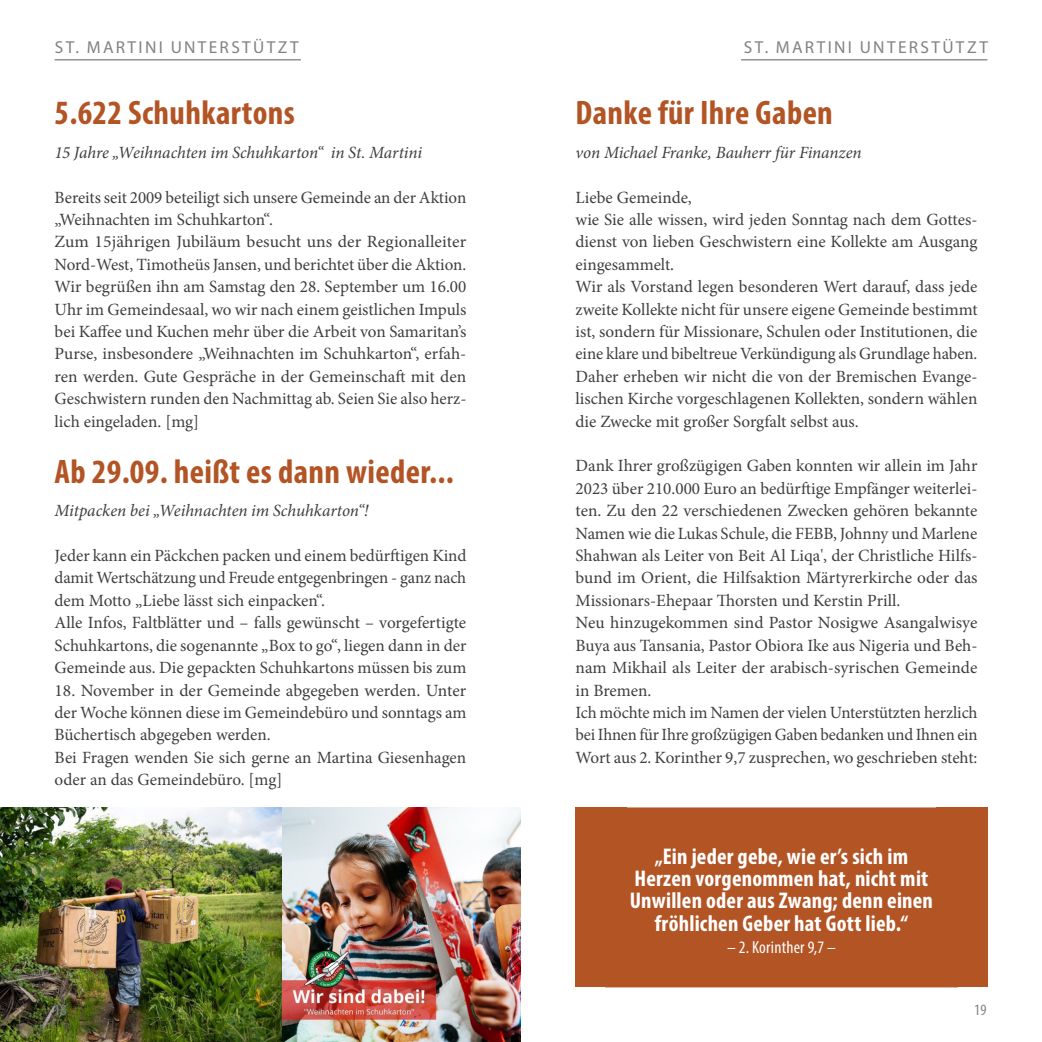
<style>
.page{position:relative;width:1042px;height:1042px;background:#fff}
.page>*{position:absolute;margin:0;border:0;box-sizing:border-box;transform-origin:0 0}
.Headline_im_Text{font:700 condensed 34.12px "Myriad Pro";letter-spacing:.01em;color:#b35425}
.Subhead_Myriad_im_Text{font:700 condensed 22.75px/22.4px "Myriad Pro";letter-spacing:.01em;color:#fff;text-align:center}
.Subhead_Myriad_im_Text-2{font:condensed 17.5px "Myriad Pro";letter-spacing:.015em;color:#fff}
.t1{font:17.32px "Myriad Pro";letter-spacing:.135em;color:#808285}
.t2{font:17.15px/22.4px "Minion Pro";letter-spacing:-.005em;color:#3e3e3f;text-align:justify}
.Subheadline_kursiv_Autor{font:italic 17.15px "Minion Pro";letter-spacing:-.005em;color:#3e3e3f}
.t3{font:condensed 15.75px "Myriad Pro";color:#808285}
</style>
<div class="page">
<img style="left:0;top:807px;width:282px;height:235px">
<img style="left:282px;top:807px;width:239px;height:235px">
<hr style="left:55px;top:59px;width:246px;height:1px;background:#808285">
<hr style="left:741px;top:59px;width:246px;height:1px;background:#808285">
<div style="left:627px;top:807px;width:309px;height:180px;background:#b35425"></div>
<div style="left:575px;top:807px;width:52px;height:180px;background:#b35425"></div>
<div style="left:936px;top:807px;width:51px;height:180px;background:#b35425"></div>
<p class="t1" style="left:55px;top:36px;width:245px">ST. MARTINI UNTERSTÜTZT</p>
<p class="t1" style="left:744px;top:36px;width:245px">ST. MARTINI UNTERSTÜTZT</p>
<p class="Headline_im_Text" style="left:55px;top:91px;width:242px">5.622 Schuhkartons</p>
<p class="Subheadline_kursiv_Autor" style="left:55px;top:141px;width:369px">15 Jahre „Weihnachten im Schuhkarton“ in St. Martini</p>
<p class="t2" style="left:55px;top:186px;width:413px">Bereits seit 2009 beteiligt sich unsere Gemeinde an der Aktion „Weihnachten im Schuhkarton“.</p>
<p class="t2" style="left:55px;top:231px;width:413px">Zum 15jährigen Jubiläum besucht uns der Regionalleiter<br>Nord-West, Timotheüs Jansen, und berichtet über die Aktion.</p>
<p class="t2" style="left:55px;top:276px;width:413px">Wir begrüßen ihn am Samstag den 28. September um 16.00<br>Uhr im Gemeindesaal, wo wir nach einem geistlichen Impuls bei Kaffee und Kuchen mehr über die Arbeit von Samaritan’s Purse, insbesondere „Weihnachten im Schuhkarton“, erfah&shy;ren werden. Gute Gespräche in der Gemeinschaft mit den Geschwistern runden den Nachmittag ab. Seien Sie also herz&shy;lich eingeladen. [mg]</p>
<p class="Headline_im_Text" style="left:55px;top:450px;width:401px">Ab 29.09. heißt es dann wieder...</p>
<p class="Subheadline_kursiv_Autor" style="left:55px;top:499px;width:316px">Mitpacken bei „Weihnachten im Schuhkarton“!</p>
<p class="t2" style="left:55px;top:544px;width:413px">Jeder kann ein Päckchen packen und einem bedürftigen Kind damit Wertschätzung und Freude entgegenbringen - ganz nach dem Motto „Liebe lässt sich einpacken“.</p>
<p class="t2" style="left:55px;top:612px;width:413px">Alle Infos, Faltblätter und – falls gewünscht – vorgefertigte Schuhkartons, die sogenannte „Box to go“, liegen dann in der Gemeinde aus. Die gepackten Schuhkartons müssen bis zum</p>
<p class="t2" style="left:55px;top:679px;width:413px">18. November in der Gemeinde abgegeben werden. Unter der Woche können diese im Gemeindebüro und sonntags am Büchertisch abgegeben werden.</p>
<p class="t2" style="left:55px;top:746px;width:413px">Bei Fragen wenden Sie sich gerne an Martina Giesenhagen oder an das Gemeindebüro. [mg]</p>
<p class="Headline_im_Text" style="left:575px;top:91px;width:259px">Danke für Ihre Gaben</p>
<p class="Subheadline_kursiv_Autor" style="left:575px;top:141px;width:288px">von Michael Franke, Bauherr für Finanzen</p>
<p class="t2" style="left:575px;top:186px;width:118px">Liebe Gemeinde,</p>
<p class="t2" style="left:575px;top:208px;width:403px">wie Sie alle wissen, wird jeden Sonntag nach dem Gottes&shy;dienst von lieben Geschwistern eine Kollekte am Ausgang eingesammelt.</p>
<p class="t2" style="left:575px;top:276px;width:403px">Wir als Vorstand legen besonderen Wert darauf, dass jede zweite Kollekte nicht für unsere eigene Gemeinde bestimmt ist, sondern für Missionare, Schulen oder Institutionen, die eine klare und bibeltreue Verkündigung als Grundlage haben.<br>Daher erheben wir nicht die von der Bremischen Evange&shy;lischen Kirche vorgeschlagenen Kollekten, sondern wählen die Zwecke mit großer Sorgfalt selbst aus.</p>
<p class="t2" style="left:575px;top:455px;width:403px">Dank Ihrer großzügigen Gaben konnten wir allein im Jahr 2023 über 210.000 Euro an bedürftige Empfänger weiterlei&shy;ten. Zu den 22 verschiedenen Zwecken gehören bekannte Namen wie die Lukas Schule, die FEBB, Johnny und Marlene Shahwan als Leiter von Beit Al Liqa', der Christliche Hilfs&shy;bund im Orient, die Hilfsaktion Märtyrerkirche oder das Missionars-Ehepaar Thorsten und Kerstin Prill.</p>
<p class="t2" style="left:575px;top:612px;width:403px">Neu hinzugekommen sind Pastor Nosigwe Asangalwisye Buya aus Tansania, Pastor Obiora Ike aus Nigeria und Beh&shy;nam Mikhail als Leiter der arabisch-syrischen Gemeinde in Bremen.</p>
<p class="t2" style="left:575px;top:701px;width:403px">Ich möchte mich im Namen der vielen Unterstützten herzlich bei Ihnen für Ihre großzügigen Gaben bedanken und Ihnen ein Wort aus 2. Korinther 9,7 zusprechen, wo geschrieben steht:</p>
<p class="Subhead_Myriad_im_Text" style="left:630px;top:844px;width:305px">„Ein jeder gebe, wie er’s sich im<br>Herzen vorgenommen hat, nicht mit<br>Unwillen oder aus Zwang; denn einen</p>
<p class="Subhead_Myriad_im_Text" style="left:655px;top:911px;width:255px">fröhlichen Geber hat Gott lieb.“</p>
<p class="Subhead_Myriad_im_Text-2" style="left:727px;top:937px;width:110px">– 2. Korinther 9,7 –</p>
<p class="t3" style="left:54px;top:1000px;width:14px">18</p>
<p class="t3" style="left:974px;top:1000px;width:14px">19</p>
</div>
